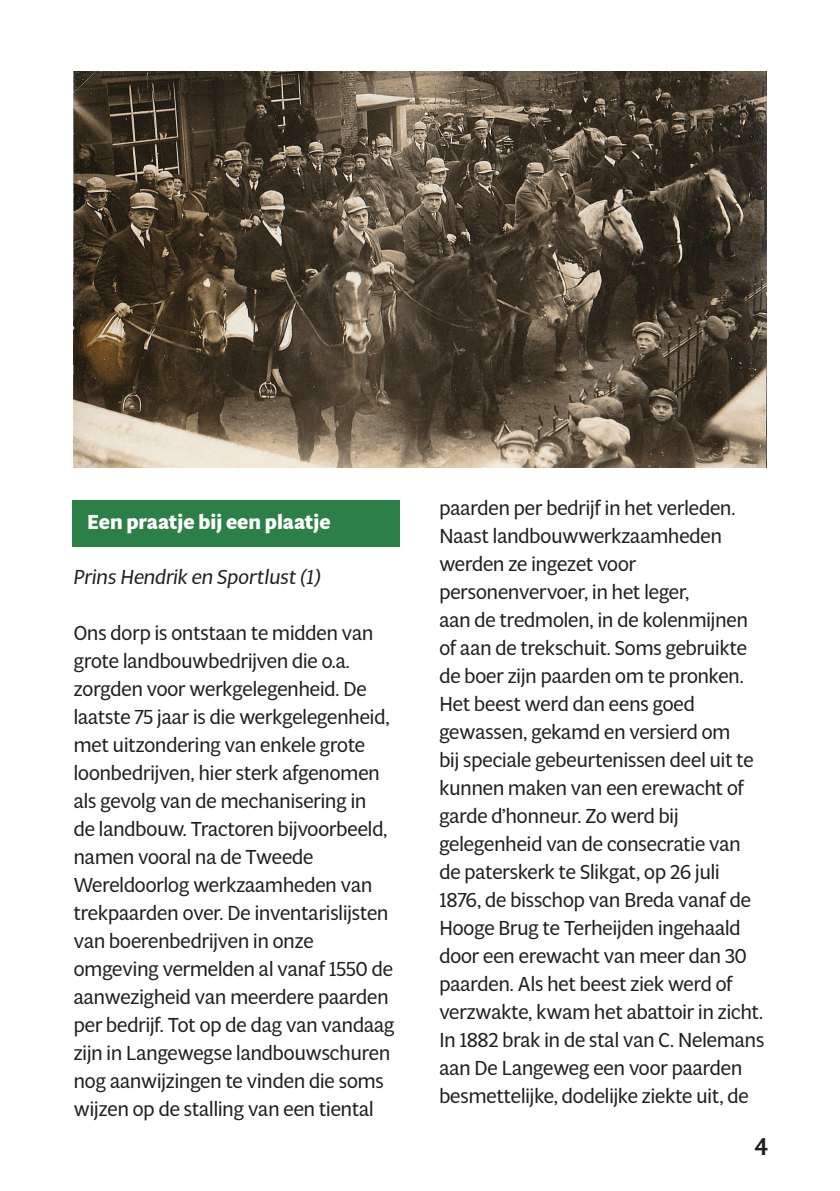
<style>
.page{position:relative;width:840px;height:1191px;background:#fff}
.page>*{position:absolute;margin:0;border:0;box-sizing:border-box;transform-origin:0 0}
.t1{font:500 24px "Multi Display";color:#231f20}
.Paragraph_Style_1{font:20px/28px "Multi Display";color:#231f20}
.Paragraph_Style_1-2{font:italic 20px "Multi Display";color:#231f20}
.t2{font:700 20px "Multi Display";color:#fff}
</style>
<div class="page">
<div style="left:72px;top:500px;width:328px;height:46px;background:#2c8047"></div>
<img style="left:74px;top:72px;width:691px;height:396px">
<p class="t2" style="left:87px;top:507px;width:244px">Een praatje bij een plaatje</p>
<p class="Paragraph_Style_1-2" style="left:74px;top:563px;width:248px">Prins Hendrik en Sportlust (1)</p>
<p class="Paragraph_Style_1" style="left:74px;top:618px;width:317px">Ons dorp is ontstaan te midden van grote landbouwbedrijven die o.a. zorgden voor werkgelegenheid. De laatste 75 jaar is die werkgelegenheid, met uitzondering van enkele grote</p>
<p class="Paragraph_Style_1" style="left:74px;top:758px;width:322px">loonbedrijven, hier sterk afgenomen als gevolg van de mechanisering in<br>de landbouw. Tractoren bijvoorbeeld, namen vooral na de Tweede Wereldoorlog werkzaamheden van trekpaarden over. De inventarislijsten van boerenbedrijven in onze omgeving vermelden al vanaf 1550 de aanwezigheid van meerdere paarden per bedrijf. Tot op de dag van vandaag zijn in Langewegse landbouwschuren</p>
<p class="Paragraph_Style_1" style="left:74px;top:1066px;width:311px">nog aanwijzingen te vinden die soms wijzen op de stalling van een tiental</p>
<p class="Paragraph_Style_1" style="left:439px;top:493px;width:297px">paarden per bedrijf in het verleden.<br>Naast landbouwwerkzaamheden werden ze ingezet voor personenvervoer, in het leger,</p>
<p class="Paragraph_Style_1" style="left:439px;top:605px;width:316px">aan de tredmolen, in de kolenmijnen of aan de trekschuit. Soms gebruikte de boer zijn paarden om te pronken.<br>Het beest werd dan eens goed gewassen, gekamd en versierd om bij speciale gebeurtenissen deel uit te kunnen maken van een erewacht of garde d’honneur. Zo werd bij</p>
<p class="Paragraph_Style_1" style="left:439px;top:829px;width:326px">gelegenheid van de consecratie van de paterskerk te Slikgat, op 26 juli 1876, de bisschop van Breda vanaf de Hooge Brug te Terheijden ingehaald door een erewacht van meer dan 30 paarden. Als het beest ziek werd of verzwakte, kwam het abattoir in zicht.<br>In 1882 brak in de stal van C. Nelemans aan De Langeweg een voor paarden besmettelijke, dodelijke ziekte uit, de</p>
<p class="t1" style="left:754px;top:1129px;width:15px">4</p>
</div>
